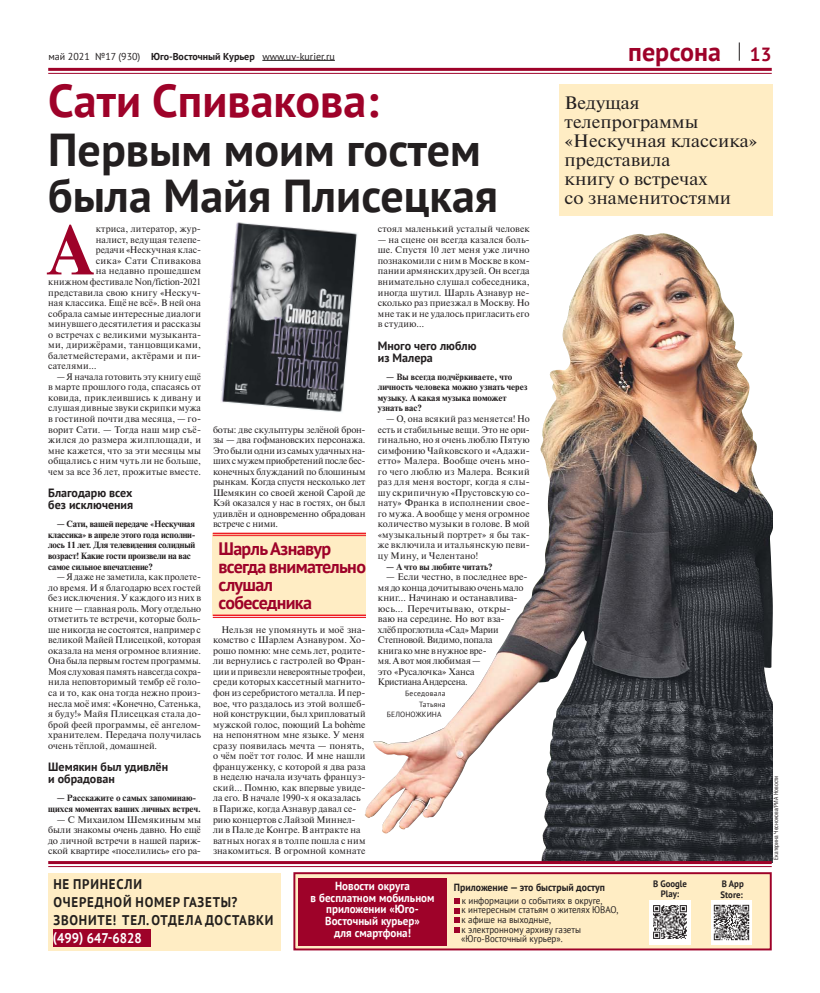
<style>
.page{position:relative;width:820px;height:993px;background:#fff}
.page>*{position:absolute;margin:0;border:0;box-sizing:border-box;transform-origin:0 0}
.t1{font:700 69.7px "Newton C";color:#9e0229}
.t2{font:700 46px/46px "PT Sans";color:#231f20}
.t3{font:700 46px "PT Sans";color:#9e0229}
.t4{font:700 26px "PT Sans";color:#9e0229}
.t5{font:18px/19px "Newton C";color:#231f20;scale:1.06 1}
.t6{font:700 18px/18px "PT Sans";letter-spacing:-.035em;color:#9e0229}
.t7{font:700 14px/18px "PT Sans";letter-spacing:.06em;color:#221f1d;scale:.92 1}
.t8{font:700 14px "PT Sans";color:#fff;scale:.92 1}
.t9{font:700 12px/12px "PT Sans";color:#231f20}
.t10{font:700 11.7px/11.7px "PT Sans";color:#fff;text-align:center;scale:.94 1}
.t11{font:700 10.4px "PT Sans";color:#231f20;scale:.94 1}
.t12{font:10px "PT Sans";color:#231f20}
.t13{font:9.6px/9.6px "PT Sans";color:#231f20;scale:.94 1}
.t14{font:9.5px/10.5px "Newton C";letter-spacing:.01em;color:#231f20;text-align:justify}
.t15{font:9.5px "Newton C";letter-spacing:.03em;color:#231f20}
.t16{font:700 9.4px/10.4px "PT Sans";color:#231f20;text-align:center;scale:.94 1}
.t17{font:700 9px/10.5px "Newton C";letter-spacing:-.01em;color:#231f20}
.t18{font:7.5px "PT Sans";letter-spacing:.025em;color:#231f20}
.t19{font:6px "Helios Cond";color:#231f20}
.s1{font-weight:700}
.s2{font-size:19px}
</style>
<div class="page">
<hr style="left:48px;top:68px;width:723px;height:3px;background:#9e0229">
<hr style="left:48px;top:73px;width:723px;height:1px;background:#9e0229">
<svg style="left:738px;top:42px;width:1px;height:19px"></svg>
<hr style="left:262px;top:60px;width:73px;height:1px;background:#231f20">
<svg style="left:349px;top:721px;width:4px;height:6px"></svg>
<img style="left:364px;top:233px;width:408px;height:629px">
<div style="left:213px;top:533px;width:153px;height:83px;background:#ffedc4"></div>
<hr style="left:213px;top:532px;width:153px;height:2px;background:#ed1c24">
<hr style="left:213px;top:535px;width:153px;height:1px;background:#ed1c24">
<hr style="left:213px;top:614px;width:153px;height:2px;background:#ed1c24">
<hr style="left:213px;top:617px;width:153px;height:1px;background:#ed1c24">
<div style="left:294px;top:872px;width:476px;height:77px;background:#ffedc4"></div>
<div style="left:293px;top:871px;width:478px;height:79px;border:2px solid #9e0229"></div>
<svg style="left:711px;top:943px;width:40px;height:1px"></svg>
<img style="left:711px;top:900px;width:40px;height:43px">
<div style="left:649px;top:899px;width:41px;height:45px;background:#fff"></div>
<img style="left:653px;top:905px;width:34px;height:34px">
<div style="left:298px;top:877px;width:148px;height:68px;background:#9e0229"></div>
<svg style="left:454px;top:898px;width:5px;height:34px"></svg>
<div style="left:48px;top:872px;width:233px;height:78px;background:#ffedc4"></div>
<div style="left:53px;top:928px;width:98px;height:18px;background:#9e0229"></div>
<div style="left:558px;top:84px;width:213px;height:131px;background:#ffedc4"></div>
<hr style="left:48px;top:860px;width:723px;height:3px;background:#9e0229">
<hr style="left:48px;top:865px;width:723px;height:1px;background:#9e0229">
<img style="left:221px;top:222px;width:136px;height:190px">
<p class="t12" style="left:48px;top:49px;width:288px">май 2021 №17 (930) <span class="s1">Юго-Восточный Курьер</span> www.uv-kurier.ru</p>
<h3 class="t4" style="left:628px;top:34px;width:145px">персона <span class="s2">13</span></h3>
<h2 class="t3" style="left:48px;top:70px;width:332px">Сати Спивакова:</h2>
<h2 class="t2" style="left:48px;top:126px;width:451px">Первым моим гостем была Майя Плисецкая</h2>
<h1 class="t1" style="left:48px;top:224px;width:45px">А</h1>
<p class="t14" style="left:96px;top:224px;width:107px">ктриса, литератор, жур-</p>
<p class="t14" style="left:96px;top:235px;width:107px">налист, ведущая телепе-</p>
<p class="t14" style="left:96px;top:246px;width:107px">редачи «Нескучная клас-</p>
<p class="t15" style="left:96px;top:257px;width:107px">сика» Сати Спивакова</p>
<p class="t14" style="left:96px;top:267px;width:107px">на недавно прошедшем</p>
<p class="t14" style="left:48px;top:277px;width:154px">книжном фестивале Non/fiction-2021</p>
<p class="t14" style="left:48px;top:288px;width:154px">представила свою книгу «Нескуч-</p>
<p class="t14" style="left:48px;top:298px;width:154px">ная классика. Ещё не всё». В ней она</p>
<p class="t14" style="left:48px;top:309px;width:154px">собрала самые интересные диалоги</p>
<p class="t14" style="left:48px;top:319px;width:154px">минувшего десятилетия и рассказы</p>
<p class="t14" style="left:48px;top:330px;width:154px">о встречах с великими музыканта-</p>
<p class="t15" style="left:48px;top:341px;width:154px">ми, дирижёрами, танцовщиками,</p>
<p class="t14" style="left:48px;top:351px;width:154px">балетмейстерами, актёрами и пи-</p>
<p class="t14" style="left:48px;top:361px;width:50px">сателями…</p>
<p class="t14" style="left:48px;top:372px;width:154px;text-indent:9px">— Я начала готовить эту книгу ещё в марте прошлого года, спасаясь от ковида, приклеившись к дивану и слушая дивные звуки скрипки мужа в гостиной почти два месяца, — го&shy;ворит Сати. — Тогда наш мир съё&shy;жился до размера жилплощади, и мне кажется, что за эти месяцы мы общались с ним чуть ли не больше, чем за все 36 лет, прожитые вместе.</p>
<p class="t9" style="left:48px;top:486px;width:86px">Благодарю всех без исключения</p>
<p class="t17" style="left:48px;top:519px;width:149px;text-indent:9px">— Сати, вашей передаче «Нескучная классика» в апреле этого года исполни&shy;лось 11 лет. Для телевидения солидный возраст! Какие гости произвели на вас самое сильное впечатление?</p>
<p class="t14" style="left:48px;top:572px;width:154px;text-indent:9px">— Я даже не заметила, как пролете&shy;ло время. И я благодарю всех гостей без исключения. У каждого из них в книге — главная роль. Могу отдельно отметить те встречи, которые боль&shy;ше никогда не состоятся, например с великой Майей Плисецкой, которая оказала на меня огромное влияние.<br>Она была первым гостем программы.<br>Моя слуховая память навсегда сохра&shy;нила неповторимый тембр её голо&shy;са и то, как она тогда нежно произ&shy;несла моё имя: «Конечно, Сатенька, я буду!» Майя Плисецкая стала до&shy;брой феей программы, её ангелом&shy;хранителем. Передача получилась очень тёп лой, домашней.</p>
<p class="t9" style="left:48px;top:760px;width:121px">Шемякин был удивлён и обрадован</p>
<p class="t17" style="left:48px;top:793px;width:154px;text-align:center">— Расскажите о самых запоминаю&shy;щихся моментах ваших личных встреч.</p>
<p class="t14" style="left:48px;top:814px;width:154px;text-indent:9px">— С Михаилом Шемякиным мы были знакомы очень давно. Но ещё до личной встречи в нашей париж&shy;ской квартире «поселились» его ра-</p>
<p class="t14" style="left:213px;top:425px;width:154px">боты: две скульптуры зелёной брон&shy;зы — два гофмановских персонажа.<br>Это были одни из самых удачных на&shy;ших с мужем приобретений после бес&shy;конечных блужданий по блошиным рынкам. Когда спустя несколько лет Шемякин со своей женой Сарой де Кэй оказался у нас в гостях, он был удивлён и одновременно обрадован встрече с ними.</p>
<h3 class="t6" style="left:218px;top:539px;width:149px">ШарльАзнавур всегда внимательно слушал собеседника</h3>
<p class="t14" style="left:213px;top:625px;width:154px;text-align:left;text-indent:9px">Нельзя не упомянуть и моё зна&shy;комство с Шарлем Азнавуром. Хо&shy;рошо помню: мне семь лет, родите&shy;ли вернулись с гастролей во Фран&shy;ции и привезли невероятные трофеи, среди которых кассетный магнито&shy;фон из серебристого металла. И пер&shy;вое, что раздалось из этой волшеб&shy;ной конструкции, был хрипловатый мужской голос, поющий La boh me на непонятном мне языке. У меня сразу появилась мечта — понять, о чём поёт тот голос. И мне нашли француженку, с которой я два раза в неделю начала изучать француз&shy;ский… Помню, как впервые увиде&shy;ла его. В начале 1990-х я оказалась в Париже, когда Азнавур давал се&shy;рию концертов с Лайзой Миннел&shy;ли в Пале де Конгре. В антракте на ватных ногах я в толпе пошла с ним знакомиться. В огромной комнате</p>
<p class="t14" style="left:377px;top:224px;width:153px">стоял маленький усталый человек</p>
<p class="t14" style="left:377px;top:235px;width:153px">— на сцене он всегда казался боль&shy;ше. Спустя 10 лет меня уже лично познакомили с ним в Москве в ком&shy;пании армянских друзей. Он всегда внимательно слушал собеседника, иногда шутил. Шарль Азнавур не&shy;сколько раз приезжал в Москву. Но мне так и не удалось пригласить его в студию…</p>
<p class="t9" style="left:377px;top:339px;width:100px">Много чего люблю из Малера</p>
<p class="t17" style="left:377px;top:372px;width:151px;text-indent:9px">— Вы всегда подчёркиваете, что личность человека можно узнать через музыку. А какая музыка поможет узнать вас?</p>
<p class="t14" style="left:377px;top:414px;width:153px;text-indent:9px">— О, она всякий раз меняется! Но есть и стабильные вещи. Это не ори&shy;гинально, но я очень люб лю Пятую симфонию Чайковского и «Адажи&shy;етто» Малера. Вообще очень мно&shy;го чего люблю из Малера. Всякий раз для меня восторг, когда я слы&shy;шу скрипичную «Прустовскую со&shy;нату» Франка в исполнении свое&shy;го мужа. А вообще у меня огромное количество музыки в голове. В мой «музыкальный портрет» я бы так&shy;же включила и итальянскую певи&shy;цу Мину, и Челентано!</p>
<p class="t17" style="left:386px;top:562px;width:108px">— А что вы любите читать?</p>
<p class="t14" style="left:377px;top:572px;width:151px;text-align:left;text-indent:9px">— Если честно, в последнее вре&shy;мя до конца дочитываю очень мало книг… Начинаю и останавлива&shy;юсь… Перечитываю, откры&shy;ваю на середине. Но вот вза-<br>хлёб проглотила «Сад» Марии<br>Степновой. Видимо, попала<br>книга ко мне в нужное вре-<br>мя. А вот моя любимая —<br>это «Русалочка» Ханса<br>Кристиана Андерсена.</p>
<p class="t18" style="left:405px;top:688px;width:42px">Беседовала</p>
<p class="t18" style="left:419px;top:698px;width:28px">Татьяна</p>
<p class="t18" style="left:386px;top:709px;width:56px">БЕЛОНОЖКИНА</p>
<h3 class="t5" style="left:564px;top:95px;width:183px">Ведущая телепрограммы «Нескучная классика» представила<br>книгу о встречах<br>со знаменитостями</h3>
<h3 class="t7" style="left:53px;top:874px;width:241px">НЕ ПРИНЕСЛИ<br>ОЧЕРЕДНОЙ НОМЕР ГАЗЕТЫ?<br>ЗВОНИТЕ! ТЕЛ. ОТДЕЛА ДОСТАВКИ</h3>
<h3 class="t8" style="left:53px;top:928px;width:98px">(499) 647-6828</h3>
<p class="t10" style="left:310px;top:879px;width:133px">Новости округа<br>в бесплатном мобильном приложении «Юго-<br>Восточный курьер»<br>для смартфона!</p>
<p class="t16" style="left:652px;top:877px;width:37px">В Google<br>Play:</p>
<p class="t11" style="left:454px;top:880px;width:162px">Приложение — это быстрый доступ</p>
<p class="t13" style="left:461px;top:895px;width:169px">к информации о событиях в округе,<br>к интересным статьям о жителях ЮВАО, к афише на выходные,<br>к электронному архиву газеты «Юго-Восточный курьер».</p>
<p class="t16" style="left:720px;top:878px;width:26px;text-align:left">В App<br>Store:</p>
<p class="t19" style="left:772px;top:859px;width:85px;rotate:-90deg">Екатерина Чеснокова/РИА Новости</p>
</div>
